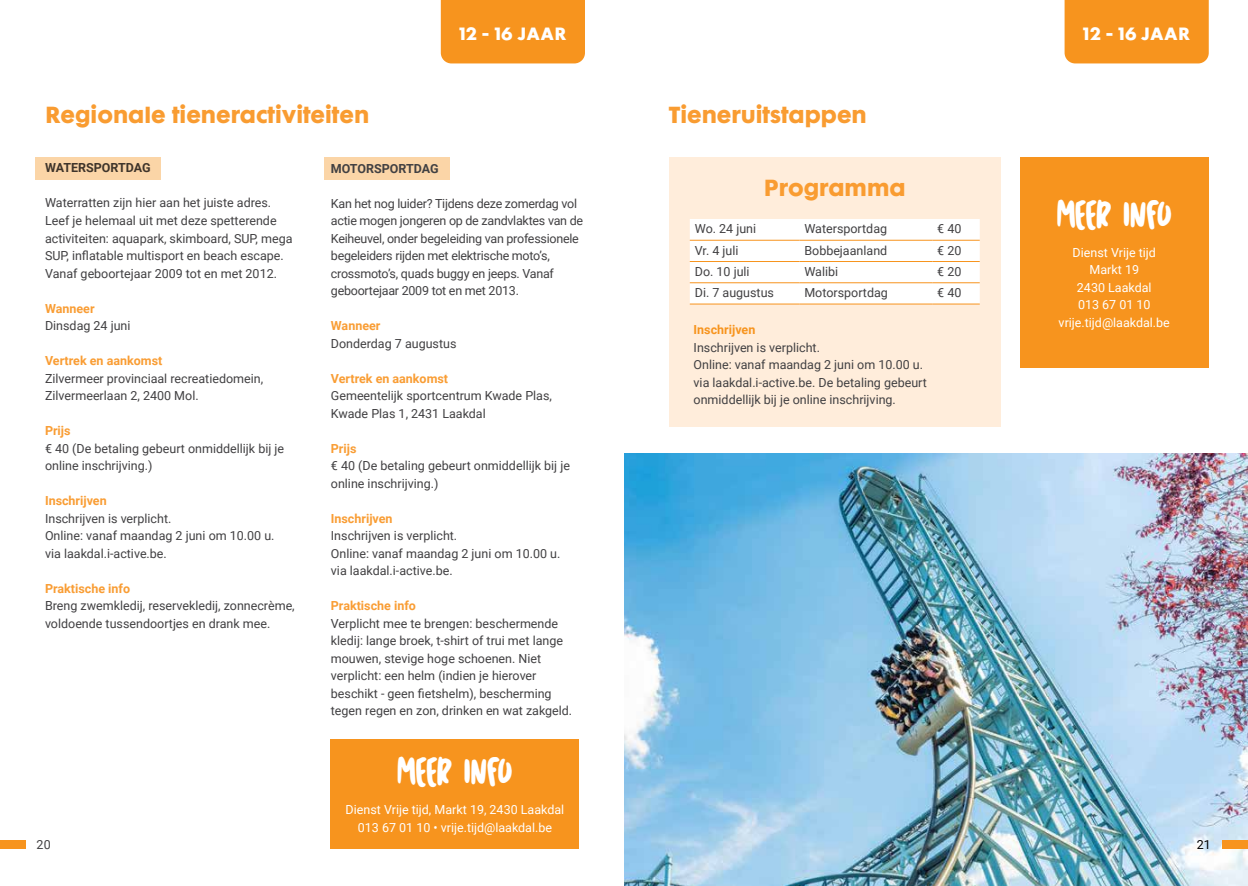
<style>
.page{position:relative;width:1248px;height:886px;background:#fff}
.page>*{position:absolute;margin:0;border:0;box-sizing:border-box;transform-origin:0 0}
.t1{font:21.25px "Futura Maxi CG Bold";color:#f99c31}
.t2{font:18.75px "Cartoon Marker";letter-spacing:-.075em;color:#fff}
.t3{font:16.25px "Futura Maxi CG Bold";letter-spacing:.015em;color:#fff}
.t4{font:12.5px/17.5px "Roboto";color:#414042}
.t5{font:12.5px/17.5px "Roboto";letter-spacing:-.02em;color:#414042}
.t6{font:12.5px/17.5px "Roboto";color:#fff;text-align:center}
.t7{font:700 12.5px "Roboto";color:#f99d34}
.t8{font:700 12.5px "Roboto";color:#414042}
.t9{font:700 12.5px "Roboto";color:#f7941e}
.t10{font:12.5px "Roboto";color:#000}
</style>
<div class="page">
<img style="left:624px;top:454px;width:623px;height:432px">
<div style="left:1222px;top:840px;width:25px;height:9px;background:#f7941e"></div>
<div style="left:331px;top:739px;width:248px;height:110px;background:#f7941e"></div>
<div style="left:0;top:840px;width:25px;height:9px;background:#f7941e"></div>
<div style="left:35px;top:157px;width:126px;height:23px;background:#fbd5a7"></div>
<div style="left:324px;top:157px;width:125px;height:23px;background:#fbd5a7"></div>
<div style="left:441px;top:0;width:144px;height:63px;background:#f7941e"></div>
<div style="left:1064px;top:0;width:144px;height:63px;background:#f7941e"></div>
<div style="left:668px;top:157px;width:332px;height:270px;background:#ffeddb"></div>
<div style="left:689px;top:219px;width:290px;height:85px;background:#fff"></div>
<hr style="left:689px;top:240px;width:110px;height:1px;background:#f7941e">
<hr style="left:799px;top:240px;width:133px;height:1px;background:#f7941e">
<hr style="left:932px;top:240px;width:47px;height:1px;background:#f7941e">
<hr style="left:689px;top:261px;width:110px;height:1px;background:#f7941e">
<hr style="left:799px;top:261px;width:133px;height:1px;background:#f7941e">
<hr style="left:932px;top:261px;width:47px;height:1px;background:#f7941e">
<hr style="left:689px;top:282px;width:110px;height:1px;background:#f7941e">
<hr style="left:799px;top:282px;width:133px;height:1px;background:#f7941e">
<hr style="left:932px;top:282px;width:47px;height:1px;background:#f7941e">
<hr style="left:689px;top:304px;width:110px;height:1px;background:#f7941e">
<hr style="left:799px;top:304px;width:133px;height:1px;background:#f7941e">
<hr style="left:932px;top:304px;width:47px;height:1px;background:#f7941e">
<div style="left:1019px;top:157px;width:189px;height:211px;background:#f7941e"></div>
<h1 class="t1" style="left:45px;top:101px;width:326px">Regionale tieneractiviteiten</h1>
<h3 class="t3" style="left:459px;top:24px;width:109px">12 - 16 JAAR</h3>
<p class="t8" style="left:45px;top:159px;width:107px">WATERSPORTDAG</p>
<p class="t4" style="left:45px;top:194px;width:249px">Waterratten zijn hier aan het juiste adres.<br>Leef je helemaal uit met deze spetterende activiteiten: aquapark, skimboard, SUP, mega SUP, inflatable multisport en beach escape.<br>Vanaf geboortejaar 2009 tot en met 2012.</p>
<p class="t7" style="left:45px;top:299px;width:51px">Wanneer</p>
<p class="t4" style="left:45px;top:316px;width:87px">Dinsdag 24 juni</p>
<p class="t7" style="left:45px;top:352px;width:119px">Vertrek en aankomst</p>
<p class="t4" style="left:45px;top:369px;width:220px">Zilvermeer provinciaal recreatiedomein,<br>Zilvermeerlaan 2, 2400 Mol.</p>
<p class="t7" style="left:45px;top:422px;width:27px">Prijs</p>
<p class="t4" style="left:45px;top:439px;width:240px">€ 40 (De betaling gebeurt onmiddellijk bij je online inschrijving.)</p>
<p class="t7" style="left:45px;top:492px;width:63px">Inschrijven</p>
<p class="t4" style="left:45px;top:509px;width:231px">Inschrijven is verplicht.<br>Online: vanaf maandag 2 juni om 10.00 u. via laakdal.i-active.be.</p>
<p class="t7" style="left:45px;top:579px;width:87px">Praktische info</p>
<p class="t4" style="left:45px;top:596px;width:251px">Breng zwemkledij, reservekledij, zonnecrème, voldoende tussendoortjes en drank mee.</p>
<p class="t4" style="left:37px;top:835px;width:16px">20</p>
<p class="t8" style="left:331px;top:160px;width:109px">MOTORSPORTDAG</p>
<p class="t5" style="left:331px;top:194px;width:254px">Kan het nog luider? Tijdens deze zomerdag vol actie mogen jongeren op de zandvlaktes van de Keiheuvel, onder begeleiding van professionele begeleiders rijden met elektrische moto’s, crossmoto’s, quads buggy en jeeps. Vanaf geboortejaar 2009 tot en met 2013.</p>
<p class="t7" style="left:331px;top:317px;width:51px">Wanneer</p>
<p class="t4" style="left:331px;top:334px;width:127px">Donderdag 7 augustus</p>
<p class="t7" style="left:331px;top:370px;width:119px">Vertrek en aankomst</p>
<p class="t4" style="left:331px;top:387px;width:222px">Gemeentelijk sportcentrum Kwade Plas,<br>Kwade Plas 1, 2431 Laakdal</p>
<p class="t7" style="left:331px;top:440px;width:27px">Prijs</p>
<p class="t4" style="left:331px;top:457px;width:240px">€ 40 (De betaling gebeurt onmiddellijk bij je online inschrijving.)</p>
<p class="t7" style="left:331px;top:510px;width:63px">Inschrijven</p>
<p class="t4" style="left:331px;top:527px;width:231px">Inschrijven is verplicht.<br>Online: vanaf maandag 2 juni om 10.00 u. via laakdal.i-active.be.</p>
<p class="t7" style="left:331px;top:597px;width:87px">Praktische info</p>
<p class="t4" style="left:331px;top:614px;width:243px">Verplicht mee te brengen: beschermende kledij: lange broek, t-shirt of trui met lange mouwen, stevige hoge schoenen. Niet verplicht: een helm (indien je hierover beschikt - geen fietshelm), bescherming tegen regen en zon, drinken en wat zakgeld.</p>
<h2 class="t2" style="left:396px;top:762px;width:118px">MEER INFO</h2>
<p class="t6" style="left:345px;top:800px;width:220px">Dienst Vrije tijd, Markt 19, 2430 Laakdal<br>013 67 01 10 • vrije.tijd@laakdal.be</p>
<h1 class="t1" style="left:668px;top:101px;width:199px">Tieneruitstappen</h1>
<h1 class="t1" style="left:763px;top:174px;width:143px">Programma</h1>
<p class="t4" style="left:694px;top:220px;width:63px">Wo. 24 juni</p>
<p class="t4" style="left:804px;top:220px;width:84px">Watersportdag</p>
<p class="t4" style="left:937px;top:220px;width:26px">€ 40</p>
<p class="t4" style="left:694px;top:241px;width:45px">Vr. 4 juli</p>
<p class="t4" style="left:804px;top:241px;width:84px">Bobbejaanland</p>
<p class="t4" style="left:937px;top:241px;width:26px">€ 20</p>
<p class="t4" style="left:694px;top:262px;width:56px">Do. 10 juli</p>
<p class="t4" style="left:804px;top:262px;width:35px">Walibi</p>
<p class="t4" style="left:937px;top:262px;width:26px">€ 20</p>
<p class="t4" style="left:694px;top:283px;width:81px">Di. 7 augustus</p>
<p class="t4" style="left:804px;top:283px;width:85px">Motorsportdag</p>
<p class="t4" style="left:937px;top:283px;width:26px">€ 40</p>
<p class="t9" style="left:693px;top:321px;width:63px">Inschrijven</p>
<p class="t4" style="left:693px;top:338px;width:235px">Inschrijven is verplicht.<br>Online: vanaf maandag 2 juni om 10.00 u. via laakdal.i-active.be. De betaling gebeurt onmiddellijk bij je online inschrijving.</p>
<h3 class="t3" style="left:1082px;top:24px;width:109px">12 - 16 JAAR</h3>
<h2 class="t2" style="left:1055px;top:204px;width:118px">MEER INFO</h2>
<p class="t6" style="left:1058px;top:243px;width:113px">Dienst Vrije tijd<br>Markt 19<br>2430 Laakdal<br>013 67 01 10 vrije.tijd@laakdal.be</p>
<p class="t10" style="left:1196px;top:836px;width:16px">21</p>
</div>
